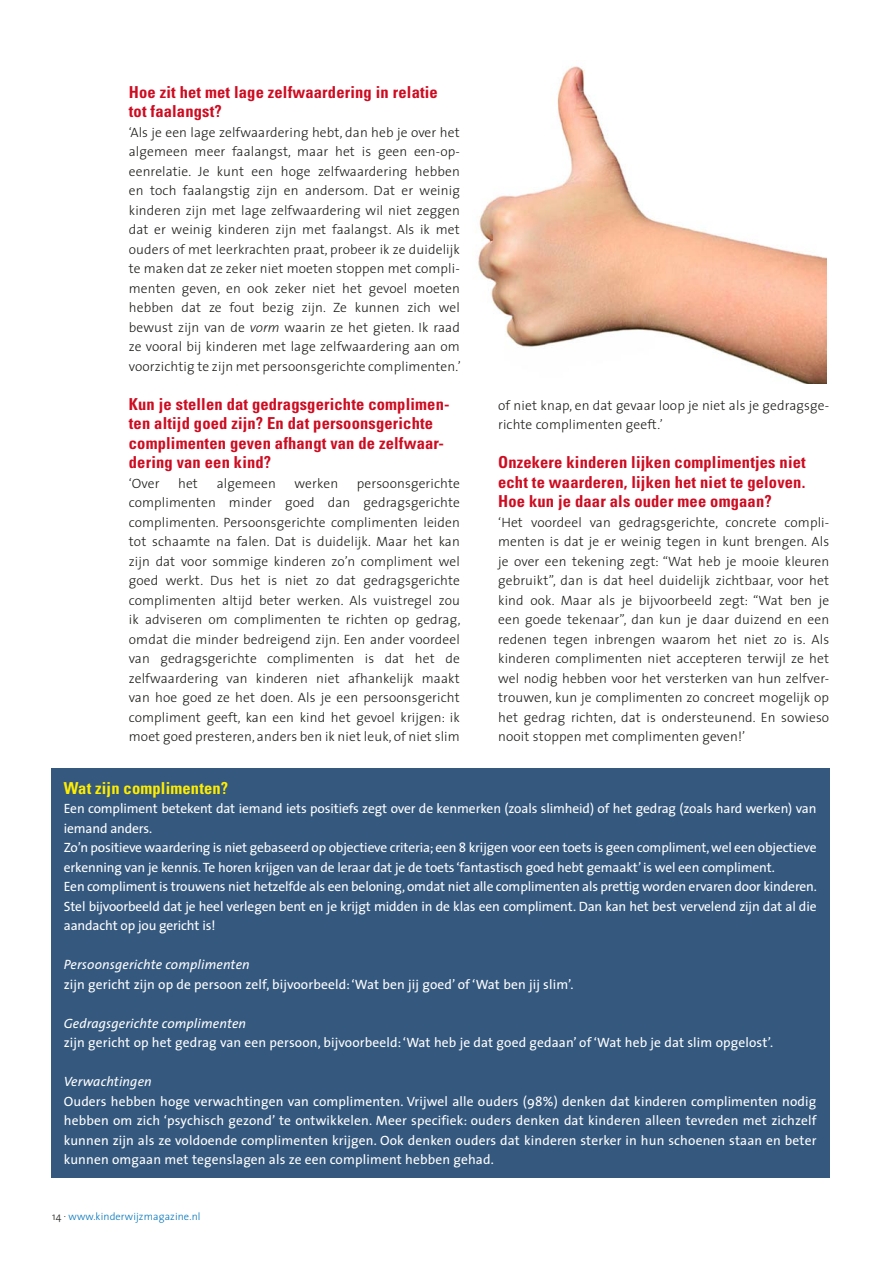
<style>
.page{position:relative;width:893px;height:1263px;background:#fff}
.page>*{position:absolute;margin:0;border:0;box-sizing:border-box;transform-origin:0 0}
.t1{font:700 condensed 16.5px/19.5px "Univers";letter-spacing:.01em;color:#ce0c21}
.t2{font:700 condensed 16.5px "Univers";letter-spacing:.01em;color:#ffed00}
.t3{font:300 13.5px/19.5px "The Sans";letter-spacing:.01em;color:#1d1d1b;text-align:justify}
.t4{font:13.5px/19.5px "The Sans";letter-spacing:-.01em;color:#fff}
.t5{font:13.5px "The Sans";letter-spacing:.01em;color:#fff}
.t6{font:italic 13.5px "The Sans";letter-spacing:.01em;color:#fff}
.t7{font:300 10.5px "The Sans";letter-spacing:.01em;color:#0074ba}
.s1{font-style:italic}
.s2{color:#1d1d1b}
</style>
<div class="page">
<img style="left:478px;top:66px;width:348px;height:317px">
<div style="left:51px;top:768px;width:778px;height:410px;background:#34587e"></div>
<p class="t1" style="left:129px;top:82px;width:311px">Hoe zit het met lage zelfwaardering in relatie tot faalangst?</p>
<p class="t3" style="left:129px;top:122px;width:334px">‘Als je een lage zelfwaardering hebt, dan heb je over het algemeen meer faalangst, maar het is geen een-op&shy;eenrelatie. Je kunt een hoge zelfwaardering hebben en toch faalangstig zijn en andersom. Dat er weinig kinderen zijn met lage zelfwaardering wil niet zeggen dat er weinig kinderen zijn met faalangst. Als ik met ouders of met leerkrachten praat, probeer ik ze duidelijk te maken dat ze zeker niet moeten stoppen met compli&shy;menten geven, en ook zeker niet het gevoel moeten hebben dat ze fout bezig zijn. Ze kunnen zich wel bewust zijn van de <span class="s1">vorm</span> waarin ze het gieten. Ik raad ze vooral bij kinderen met lage zelfwaardering aan om voorzichtig te zijn met persoonsgerichte complimenten.’</p>
<p class="t1" style="left:129px;top:394px;width:322px">Kun je stellen dat gedragsgerichte complimen&shy;ten altijd goed zijn? En dat persoonsgerichte complimenten geven afhangt van de zelfwaar&shy;dering van een kind?</p>
<p class="t3" style="left:129px;top:473px;width:32px">‘Over</p>
<p class="t3" style="left:178px;top:473px;width:21px">het</p>
<p class="t3" style="left:217px;top:473px;width:61px">algemeen</p>
<p class="t3" style="left:294px;top:473px;width:45px">werken</p>
<p class="t3" style="left:129px;top:473px;width:333px;text-indent:228px">persoonsgerichte complimenten minder goed dan gedragsgerichte complimenten. Persoonsgerichte complimenten leiden tot schaamte na falen. Dat is duidelijk. Maar het kan zijn dat voor sommige kinderen zo’n compliment wel goed werkt. Dus het is niet zo dat gedragsgerichte complimenten altijd beter werken. Als vuistregel zou ik adviseren om complimenten te richten op gedrag, omdat die minder bedreigend zijn. Een ander voordeel van gedragsgerichte complimenten is dat het de zelfwaardering van kinderen niet afhankelijk maakt van hoe goed ze het doen. Als je een persoonsgericht compliment geeft, kan een kind het gevoel krijgen: ik moet goed presteren, anders ben ik niet leuk, of niet slim</p>
<p class="t3" style="left:498px;top:395px;width:332px">of niet knap, en dat gevaar loop je niet als je gedragsge&shy;richte complimenten geeft.’</p>
<p class="t1" style="left:498px;top:452px;width:309px;text-align:justify">Onzekere kinderen lijken complimentjes niet echt te waarderen, lijken het niet te geloven.<br>Hoe kun je daar als ouder mee omgaan?</p>
<p class="t3" style="left:498px;top:512px;width:333px">‘Het voordeel van gedragsgerichte, concrete compli&shy;menten is dat je er weinig tegen in kunt brengen. Als je over een tekening zegt: “Wat heb je mooie kleuren gebruikt”, dan is dat heel duidelijk zichtbaar, voor het kind ook. Maar als je bijvoorbeeld zegt: “Wat ben je een goede tekenaar”, dan kun je daar duizend en een redenen tegen inbrengen waarom het niet zo is. Als kinderen complimenten niet accepteren terwijl ze het wel nodig hebben voor het versterken van hun zelfver&shy;trouwen, kun je complimenten zo concreet mogelijk op het gedrag richten, dat is ondersteunend. En sowieso nooit stoppen met complimenten geven!’</p>
<p class="t2" style="left:64px;top:778px;width:166px">Wat zijn complimenten?</p>
<p class="t4" style="left:64px;top:799px;width:755px">Een compliment betekent dat iemand iets positiefs zegt over de kenmerken (zoals slimheid) of het gedrag (zoals hard werken) van iemand anders.<br>Zo’n positieve waardering is niet gebaseerd op objectieve criteria; een 8 krijgen voor een toets is geen compliment, wel een objectieve erkenning van je kennis. Te horen krijgen van de leraar dat je de toets ‘fantastisch goed hebt gemaakt’ is wel een compliment.<br>Een compliment is trouwens niet hetzelfde als een beloning, omdat niet alle complimenten als prettig worden ervaren door kinderen.<br>Stel bijvoorbeeld dat je heel verlegen bent en je krijgt midden in de klas een compliment. Dan kan het best vervelend zijn dat al die aandacht op jou gericht is!</p>
<p class="t6" style="left:64px;top:953px;width:188px">Persoonsgerichte complimenten</p>
<p class="t5" style="left:64px;top:973px;width:511px">zijn gericht zijn op de persoon zelf, bijvoorbeeld: ‘Wat ben jij goed’ of ‘Wat ben jij slim’.</p>
<p class="t6" style="left:64px;top:1012px;width:184px">Gedragsgerichte complimenten</p>
<p class="t5" style="left:64px;top:1031px;width:711px">zijn gericht op het gedrag van een persoon, bijvoorbeeld: ‘Wat heb je dat goed gedaan’ of ‘Wat heb je dat slim opgelost’.</p>
<p class="t6" style="left:64px;top:1070px;width:90px">Verwachtingen</p>
<p class="t4" style="left:64px;top:1091px;width:754px;text-align:justify">Ouders hebben hoge verwachtingen van complimenten. Vrijwel alle ouders (98%) denken dat kinderen complimenten nodig hebben om zich ‘psychisch gezond’ te ontwikkelen. Meer specifiek: ouders denken dat kinderen alleen tevreden met zichzelf kunnen zijn als ze voldoende complimenten krijgen. Ook denken ouders dat kinderen sterker in hun schoenen staan en beter kunnen omgaan met tegenslagen als ze een compliment hebben gehad.</p>
<p class="t7" style="left:52px;top:1207px;width:150px"><span class="s2">14 </span><sup>.</sup> www.kinderwijzmagazine.nl</p>
</div>
